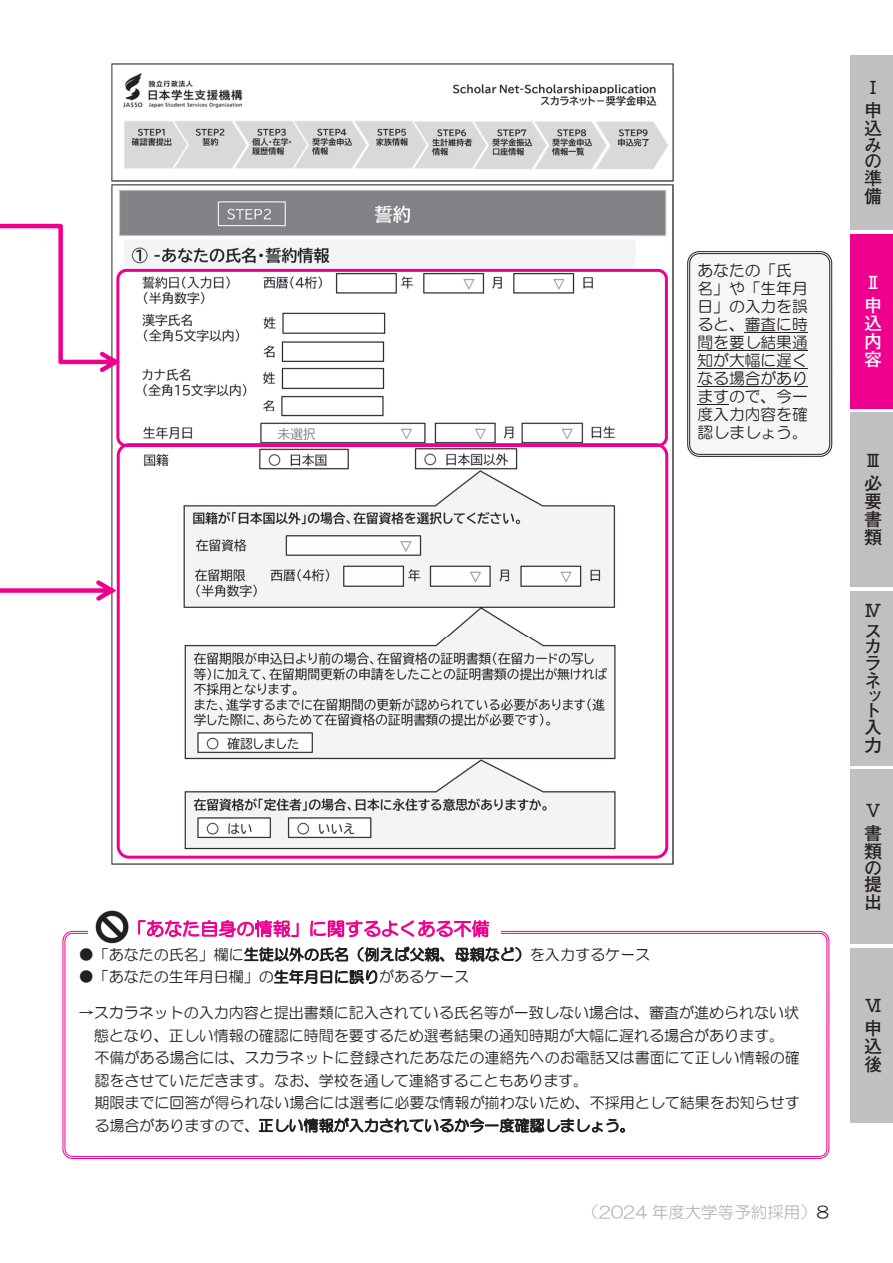
<style>
.page{position:relative;width:893px;height:1263px;background:#fff}
.page>*{position:absolute;margin:0;border:0;box-sizing:border-box;transform-origin:0 0}
.t1{font:700 18px/17px "Futo Go B101 Pr 5";color:#241f1f}
.t2{font:18px "HG Maru Gothic MPRO";letter-spacing:.005em;color:#ee008c}
.t3{font:700 18px/18px "Futo Go B101 Pr 5";color:#fff}
.t4{font:16.5px "HG Maru Gothic MPRO";color:#b6b6b7}
.t5{font:15.75px/18px "HG Maru Gothic MPRO";color:#241f1f}
.t6{font:15px/22.5px "HG Maru Gothic MPRO";color:#241f1f}
.s1{color:#241f1f}
</style>
<div class="page">
<div style="left:850px;top:55px;width:43px;height:175px;background:#c0bfc1"></div>
<div style="left:850px;top:234px;width:43px;height:174px;background:#ee008c"></div>
<div style="left:850px;top:412px;width:43px;height:175px;background:#c0bfc1"></div>
<div style="left:850px;top:591px;width:43px;height:174px;background:#c0bfc1"></div>
<div style="left:850px;top:770px;width:43px;height:174px;background:#c0bfc1"></div>
<div style="left:850px;top:948px;width:43px;height:175px;background:#c0bfc1"></div>
<svg style="left:62px;top:931px;width:767px;height:228px"></svg>
<img style="left:68px;top:941px;width:756px;height:104px">
<div style="left:68px;top:1045px;width:756px;height:103px;background:#fff"></div>
<svg style="left:274px;top:970px;width:103px;height:14px"></svg>
<svg style="left:259px;top:1117px;width:366px;height:16px"></svg>
<svg style="left:138px;top:919px;width:383px;height:44px"></svg>
<img style="left:112px;top:184px;width:562px;height:680px">
<img style="left:112px;top:63px;width:561px;height:119px">
<img style="left:91px;top:910px;width:41px;height:38px">
<svg style="left:687px;top:251px;width:145px;height:206px"></svg>
<hr style="left:745px;top:332px;width:63px;height:1px;background:#241f1f">
<hr style="left:697px;top:350px;width:111px;height:1px;background:#241f1f">
<hr style="left:697px;top:368px;width:111px;height:1px;background:#241f1f">
<hr style="left:697px;top:386px;width:111px;height:1px;background:#241f1f">
<hr style="left:697px;top:404px;width:32px;height:1px;background:#241f1f">
<div style="left:116px;top:269px;width:552px;height:178px;border:3px solid #ee008c;border-radius:8px"></div>
<div style="left:117px;top:443px;width:551px;height:416px;border:3px solid #ee008c;border-radius:11px"></div>
<svg style="left:0;top:224px;width:120px;height:148px"></svg>
<svg style="left:0;top:580px;width:116px;height:21px"></svg>
<p class="t2" style="left:128px;top:920px;width:363px">「あなた自身の情報」に関するよくある不備</p>
<p class="t5" style="left:697px;top:261px;width:112px">あなたの「氏名」や「生年月日」の入力を誤ると、審査に時間を要し結果通知が大幅に遅くなる場合がありますので、今一度入力内容を確認しましょう。</p>
<p class="t6" style="left:79px;top:943px;width:573px">●「あなたの氏名」欄に生徒以外の氏名（例えば父親、母親など）を入力するケース</p>
<p class="t6" style="left:79px;top:966px;width:392px">●「あなたの生年月日欄」の生年月日に誤りがあるケース</p>
<p class="t6" style="left:94px;top:1002px;width:708px;text-indent:-15px">→スカラネットの入力内容と提出書類に記入されている氏名等が一致しない場合は、審査が進められない状態となり、正しい情報の確認に時間を要するため選考結果の通知時期が大幅に遅れる場合があります。不備がある場合には、スカラネットに登録されたあなたの連絡先へのお電話又は書面にて正しい情報の確認をさせていただきます。なお、学校を通して連絡することもあります。<br>期限までに回答が得られない場合には選考に必要な情報が揃わないため、不採用として結果をお知らせする場合がありますので、正しい情報が入力されているか今一度確認しましょう。</p>
<p class="t4" style="left:582px;top:1204px;width:248px">（2024 年度大学等予約採用）<span class="s1">8</span></p>
<p class="t1" style="left:864px;top:74px;width:18px;line-height:23.1px">Ⅰ申</p>
<p class="t1" style="left:864px;top:119px;width:19px;text-align:justify">込みの準備</p>
<p class="t3" style="left:864px;top:269px;width:18px;line-height:23.1px">Ⅱ申</p>
<p class="t3" style="left:864px;top:313px;width:19px;text-align:justify">込内容</p>
<p class="t1" style="left:864px;top:448px;width:19px;line-height:23.1px">Ⅲ必</p>
<p class="t1" style="left:864px;top:491px;width:19px;line-height:18px;text-align:justify">要書類</p>
<p class="t1" style="left:864px;top:598px;width:18px;line-height:21.3px">Ⅳス</p>
<p class="t1" style="left:864px;top:637px;width:17px;text-align:justify">カラネ</p>
<p class="t1" style="left:864px;top:688px;width:18px;line-height:14.2px">ット</p>
<p class="t1" style="left:864px;top:717px;width:19px;line-height:18px">入力</p>
<p class="t1" style="left:864px;top:797px;width:19px;line-height:23.1px">Ⅴ書</p>
<p class="t1" style="left:864px;top:841px;width:19px;text-align:justify">類の提出</p>
<p class="t1" style="left:864px;top:992px;width:18px;line-height:23.1px">Ⅵ申</p>
<p class="t1" style="left:864px;top:1036px;width:19px;line-height:18px">込後</p>
</div>
